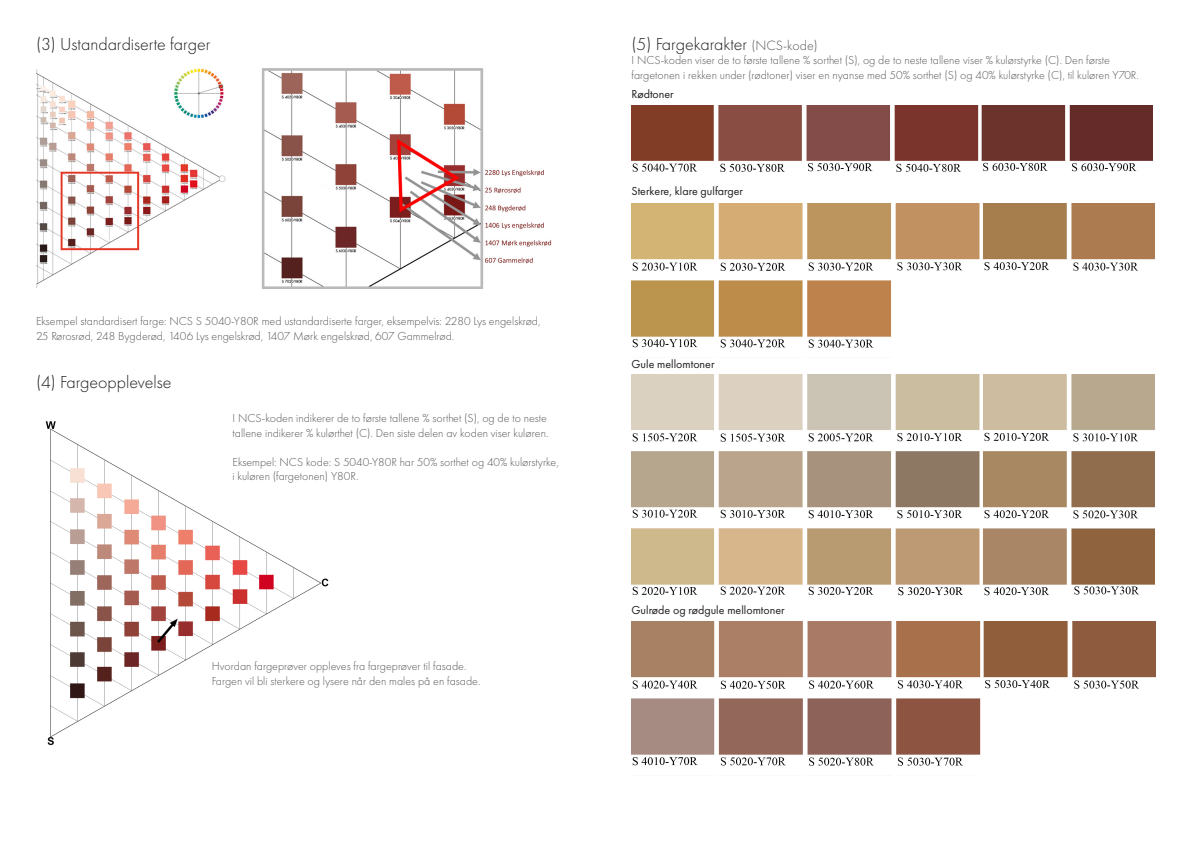
<style>
.page{position:relative;width:1191px;height:842px;background:#fff}
.page>*{position:absolute;margin:0;border:0;box-sizing:border-box;transform-origin:0 0}
.t1{font:300 18px "Futura PT";color:#231f20}
.t2{font:300 12px/14.4px "Futura PT";color:#57585a}
.t3{font:12px "Futura PT";color:#231f20}
.s1{font-size:14px;color:#57585a}
</style>
<div class="page">
<img style="left:36px;top:68px;width:516px;height:221px">
<img style="left:45px;top:421px;width:284px;height:325px">
<img style="left:631px;top:106px;width:521px;height:66px">
<img style="left:631px;top:203px;width:523px;height:145px">
<img style="left:631px;top:374px;width:523px;height:222px">
<img style="left:631px;top:621px;width:524px;height:145px">
<p class="t1" style="left:36px;top:34px;width:176px">(3) Ustandardiserte farger</p>
<p class="t2" style="left:36px;top:314px;width:506px">Eksempel standardisert farge: NCS S 5040-Y80R med ustandardiserte farger, eksempelvis: 2280 Lys engelskrød,</p>
<p class="t2" style="left:36px;top:329px;width:420px">25 Rørosrød, 248 Bygderød, 1406 Lys engelskrød, 1407 Mørk engelskrød, 607 Gammelrød.</p>
<p class="t1" style="left:36px;top:372px;width:137px">(4) Fargeopplevelse</p>
<p class="t2" style="left:232px;top:411px;width:317px">I NCS-koden indikerer de to første tallene % sorthet (S), og de to neste tallene indikerer % kulørthet (C). Den siste delen av koden viser kuløren.</p>
<p class="t2" style="left:232px;top:454px;width:328px">Eksempel: NCS kode: S 5040-Y80R har 50% sorthet og 40% kulørstyrke, i kuløren (fargetonen) Y80R.</p>
<p class="t2" style="left:212px;top:659px;width:270px">Hvordan fargeprøver oppleves fra fargeprøver til fasade.<br>Fargen vil bli sterkere og lysere når den males på en fasade.</p>
<p class="t1" style="left:631px;top:34px;width:188px">(5) Fargekarakter <span class="s1">(NCS-kode)</span></p>
<p class="t3" style="left:631px;top:87px;width:44px">Rødtoner</p>
<p class="t2" style="left:631px;top:53px;width:480px">I NCS-koden viser de to første tallene % sorthet (S), og de to neste tallene viser % kulørstyrke (C). Den første</p>
<p class="t2" style="left:631px;top:68px;width:509px">fargetonen i rekken under (rødtoner) viser en nyanse med 50% sorthet (S) og 40% kulørstyrke (C), til kuløren Y70R.</p>
<p class="t3" style="left:631px;top:184px;width:113px">Sterkere, klare gulfarger</p>
<p class="t3" style="left:631px;top:357px;width:85px">Gule mellomtoner</p>
<p class="t3" style="left:631px;top:603px;width:155px">Gulrøde og rødgule mellomtoner</p>
</div>
